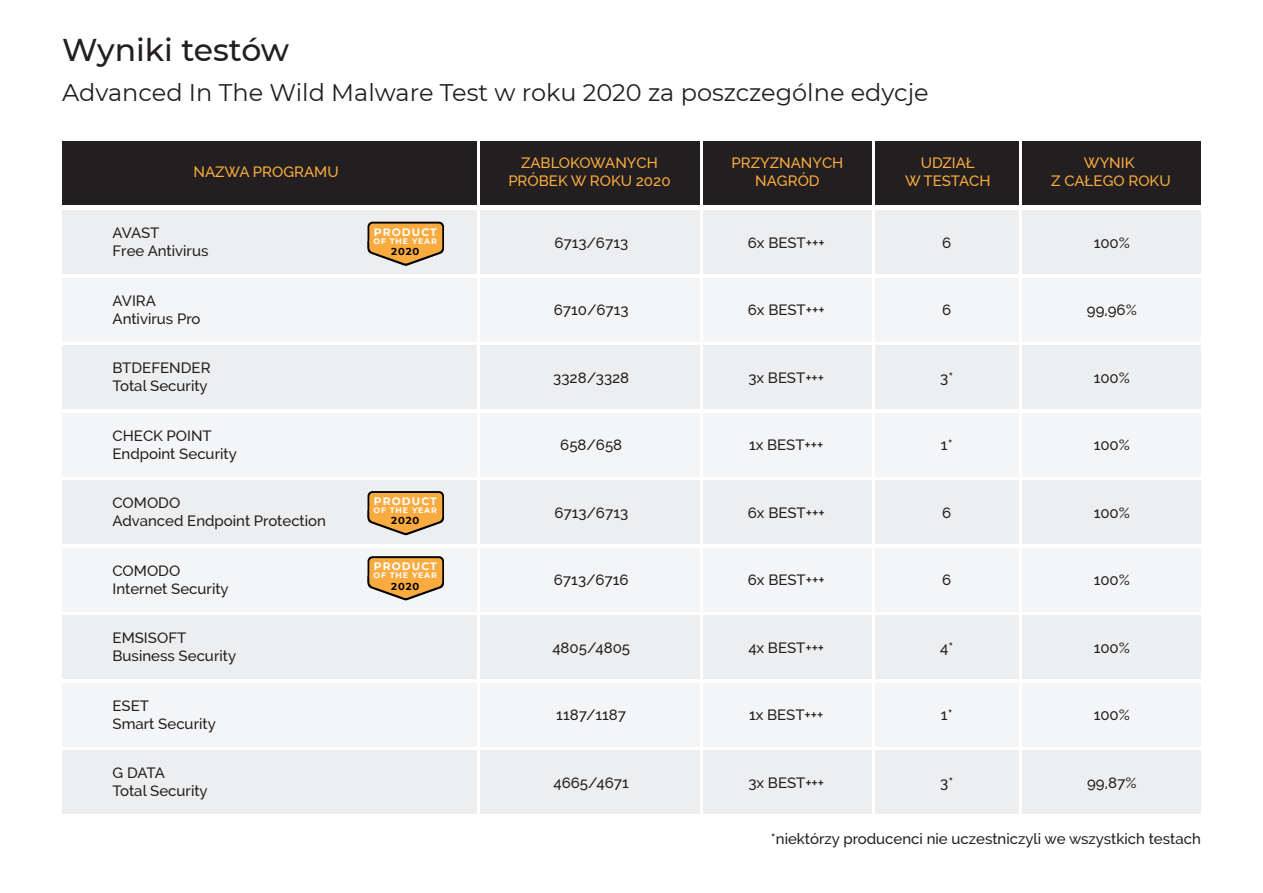
<style>
.page{position:relative;width:1263px;height:893px;background:#fff}
.page>*{position:absolute;margin:0;border:0;box-sizing:border-box;transform-origin:0 0}
.t1{font:500 31.5px "Montserrat";letter-spacing:-.005em;color:#231f20}
.t2{font:24px "Montserrat";color:#231f20}
.t3{font:500 15px/18px "Raleway";color:#231f20}
.t4{font:500 15px/18px "Raleway";color:#fbad3e;text-align:center}
.t5{font:700 10.8px "Montserrat";letter-spacing:.1em;color:#fff}
.t6{font:700 10.05px "Montserrat";letter-spacing:.1em;color:#000001}
.t7{font:700 7.95px "Montserrat";letter-spacing:.1em;color:#fff}
</style>
<div class="page">
<div style="left:62px;top:750px;width:1139px;height:64px;background:#eceeef"></div>
<div style="left:62px;top:683px;width:1139px;height:64px;background:#f4f5f6"></div>
<div style="left:62px;top:480px;width:1139px;height:64px;background:#eceeef"></div>
<div style="left:62px;top:548px;width:1139px;height:64px;background:#f4f5f6"></div>
<div style="left:62px;top:615px;width:1139px;height:64px;background:#eceeef"></div>
<div style="left:62px;top:210px;width:1139px;height:64px;background:#eceeef"></div>
<div style="left:62px;top:278px;width:1139px;height:64px;background:#f4f5f6"></div>
<div style="left:62px;top:345px;width:1139px;height:64px;background:#eceeef"></div>
<div style="left:62px;top:413px;width:1139px;height:64px;background:#f4f5f6"></div>
<div style="left:62px;top:141px;width:1139px;height:64px;background:#231f20"></div>
<hr style="left:1019px;top:108px;width:3px;height:785px;background:#fff">
<hr style="left:872px;top:108px;width:2px;height:785px;background:#fff">
<hr style="left:700px;top:108px;width:2px;height:785px;background:#fff">
<hr style="left:478px;top:108px;width:2px;height:785px;background:#fff">
<svg style="left:367px;top:222px;width:77px;height:44px;background:#dba254"></svg>
<svg style="left:367px;top:491px;width:77px;height:44px;background:#d9a052"></svg>
<svg style="left:367px;top:556px;width:77px;height:44px;background:#dba153"></svg>
<h1 class="t1" style="left:62px;top:28px;width:229px">Wyniki testów</h1>
<h2 class="t2" style="left:62px;top:76px;width:868px">Advanced In The Wild Malware Test w roku 2020 za poszczególne edycje</h2>
<p class="t4" style="left:508px;top:154px;width:164px">ZABLOKOWANYCH<br>PRÓBEK W ROKU 2020</p>
<p class="t4" style="left:732px;top:154px;width:113px">PRZYZNANYCH<br>NAGRÓD</p>
<p class="t4" style="left:905px;top:154px;width:87px">UDZIAŁ<br>W TESTACH</p>
<p class="t4" style="left:194px;top:163px;width:147px">NAZWA PROGRAMU</p>
<p class="t4" style="left:1051px;top:154px;width:121px">WYNIK<br>Z CAŁEGO ROKU</p>
<p class="t3" style="left:113px;top:224px;width:97px">AVAST<br>Free Antivirus</p>
<p class="t3" style="left:113px;top:291px;width:89px">AVIRA<br>Antivirus Pro</p>
<p class="t3" style="left:113px;top:359px;width:100px">BTDEFENDER<br>Total Security</p>
<p class="t3" style="left:113px;top:426px;width:126px">CHECK POINT<br>Endpoint Security</p>
<p class="t3" style="left:113px;top:494px;width:215px">COMODO<br>Advanced Endpoint Protection</p>
<p class="t3" style="left:113px;top:561px;width:118px">COMODO<br>Internet Security</p>
<p class="t3" style="left:113px;top:629px;width:125px">EMSISOFT<br>Business Security</p>
<p class="t5" style="left:374px;top:224px;width:65px">PRODUCT</p>
<p class="t7" style="left:374px;top:235px;width:65px">OF THE YEAR</p>
<p class="t6" style="left:391px;top:244px;width:30px">2020</p>
<p class="t5" style="left:374px;top:493px;width:65px">PRODUCT</p>
<p class="t7" style="left:374px;top:505px;width:65px">OF THE YEAR</p>
<p class="t6" style="left:391px;top:514px;width:30px">2020</p>
<p class="t5" style="left:374px;top:558px;width:65px">PRODUCT</p>
<p class="t7" style="left:374px;top:570px;width:65px">OF THE YEAR</p>
<p class="t6" style="left:391px;top:579px;width:30px">2020</p>
<p class="t3" style="left:554px;top:234px;width:75px">6713/6713</p>
<p class="t3" style="left:554px;top:301px;width:76px">6710/6713</p>
<p class="t3" style="left:553px;top:369px;width:78px">3328/3328</p>
<p class="t3" style="left:560px;top:436px;width:63px">658/658</p>
<p class="t3" style="left:554px;top:504px;width:75px">6713/6713</p>
<p class="t3" style="left:554px;top:571px;width:76px">6713/6716</p>
<p class="t3" style="left:552px;top:639px;width:79px">4805/4805</p>
<p class="t3" style="left:748px;top:234px;width:78px">6x BEST+++</p>
<p class="t3" style="left:942px;top:234px;width:11px">6</p>
<p class="t3" style="left:748px;top:301px;width:78px">6x BEST+++</p>
<p class="t3" style="left:942px;top:301px;width:11px">6</p>
<p class="t3" style="left:748px;top:369px;width:77px">3x BEST+++</p>
<p class="t3" style="left:940px;top:369px;width:15px">3*</p>
<p class="t3" style="left:749px;top:436px;width:76px">1x BEST+++</p>
<p class="t3" style="left:941px;top:436px;width:13px">1*</p>
<p class="t3" style="left:748px;top:504px;width:78px">6x BEST+++</p>
<p class="t3" style="left:942px;top:504px;width:11px">6</p>
<p class="t3" style="left:748px;top:571px;width:78px">6x BEST+++</p>
<p class="t3" style="left:942px;top:571px;width:11px">6</p>
<p class="t3" style="left:748px;top:639px;width:77px">4x BEST+++</p>
<p class="t3" style="left:940px;top:639px;width:15px">4*</p>
<p class="t3" style="left:1094px;top:234px;width:38px">100%</p>
<p class="t3" style="left:1087px;top:301px;width:51px">99,96%</p>
<p class="t3" style="left:1094px;top:369px;width:38px">100%</p>
<p class="t3" style="left:1094px;top:436px;width:38px">100%</p>
<p class="t3" style="left:1094px;top:504px;width:38px">100%</p>
<p class="t3" style="left:1094px;top:571px;width:38px">100%</p>
<p class="t3" style="left:1094px;top:639px;width:38px">100%</p>
<p class="t3" style="left:113px;top:696px;width:105px">ESET<br>Smart Security</p>
<p class="t3" style="left:1094px;top:706px;width:38px">100%</p>
<p class="t3" style="left:749px;top:706px;width:76px">1x BEST+++</p>
<p class="t3" style="left:941px;top:706px;width:13px">1*</p>
<p class="t3" style="left:556px;top:706px;width:71px">1187/1187</p>
<p class="t3" style="left:113px;top:764px;width:97px">G DATA<br>Total Security</p>
<p class="t3" style="left:553px;top:774px;width:77px">4665/4671</p>
<p class="t3" style="left:748px;top:774px;width:77px">3x BEST+++</p>
<p class="t3" style="left:940px;top:774px;width:15px">3*</p>
<p class="t3" style="left:1087px;top:774px;width:51px">99,87%</p>
<p class="t3" style="left:771px;top:830px;width:431px">*niektórzy producenci nie uczestniczyli we wszystkich testach</p>
</div>
